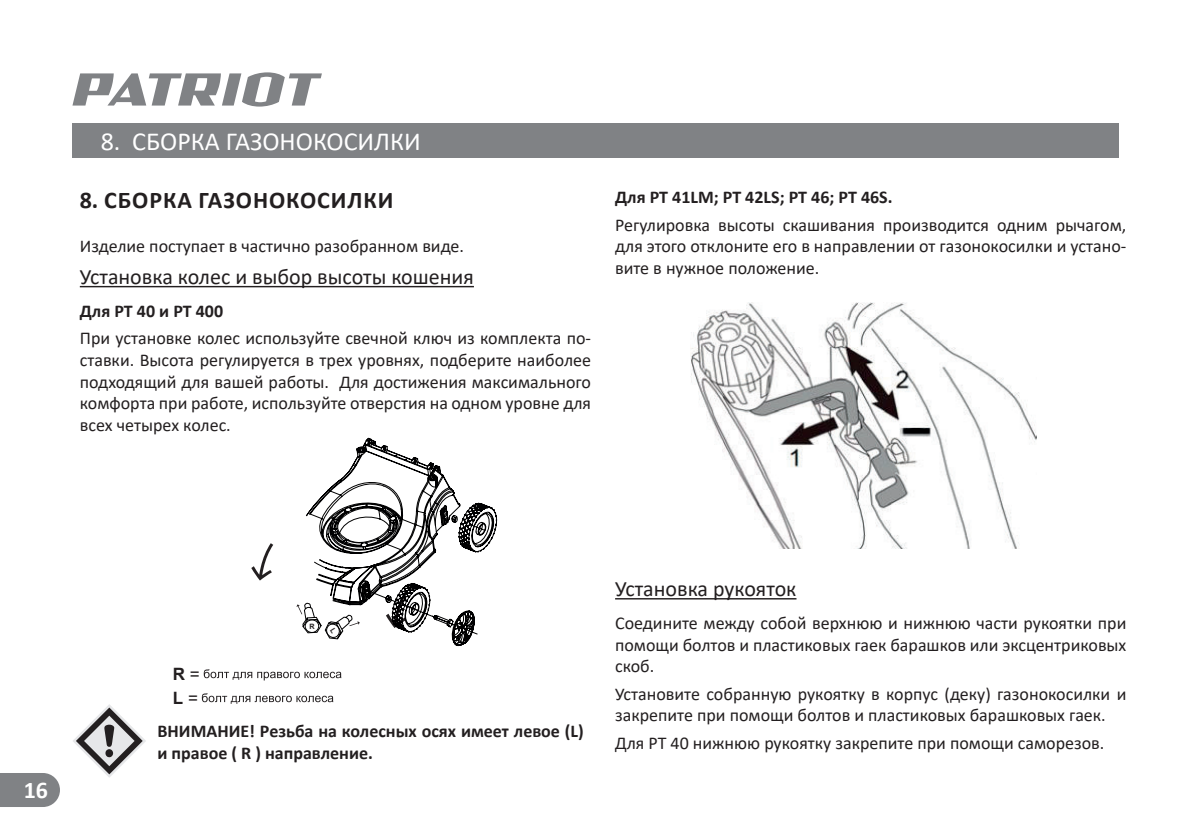
<style>
.page{position:relative;width:1191px;height:840px;background:#fff}
.page>*{position:absolute;margin:0;border:0;box-sizing:border-box;transform-origin:0 0}
.t1{font:26px "Calibri";color:#fff}
.t2{font:700 24px "Calibri";letter-spacing:.04em;color:#231f20}
.t3{font:700 24px "Calibri";color:#fff}
.t4{font:22px "Calibri";color:#231f20}
.t5{font:18px/21.6px "Calibri";color:#231f20;text-align:justify}
.t6{font:700 18px/21.6px "Calibri";color:#231f20}
.t7{font:700 17px/24px "Arial";color:#231f20}
.s1{font-weight:400}
</style>
<div class="page">
<svg style="left:72px;top:72px;width:250px;height:35px"></svg>
<div style="left:72px;top:123px;width:1047px;height:34px;background:#808285"></div>
<div style="left:0;top:773px;width:60px;height:34px;background:#808285"></div>
<hr style="left:80px;top:286px;width:394px;height:1px;background:#231f20">
<hr style="left:615px;top:598px;width:181px;height:1px;background:#231f20">
<img style="left:691px;top:302px;width:345px;height:247px">
<svg style="left:73px;top:704px;width:73px;height:74px"></svg>
<svg style="left:204px;top:669px;width:137px;height:11px"></svg>
<svg style="left:202px;top:693px;width:131px;height:11px"></svg>
<svg style="left:364px;top:438px;width:134px;height:107px"></svg>
<svg style="left:251px;top:543px;width:22px;height:37px"></svg>
<svg style="left:296px;top:443px;width:192px;height:204px"></svg>
<h1 class="t1" style="left:101px;top:123px;width:322px">8. СБОРКА ГАЗОНОКОСИЛКИ</h1>
<h2 class="t2" style="left:80px;top:183px;width:315px">8. СБОРКА ГАЗОНОКОСИЛКИ</h2>
<p class="t5" style="left:80px;top:235px;width:386px">Изделие поступает в частично разобранном виде.</p>
<p class="t4" style="left:80px;top:261px;width:396px">Установка колес и выбор высоты кошения</p>
<p class="t6" style="left:80px;top:300px;width:145px">Для РТ 40 и РТ 400</p>
<p class="t5" style="left:80px;top:327px;width:513px">При установке колес используйте свечной ключ из комплекта по&shy;ставки. Высота регулируется в трех уровнях, подберите наиболее подходящий для вашей работы. Для достижения максимального комфорта при работе, используйте отверстия на одном уровне для всех четырех колес.</p>
<p class="t6" style="left:615px;top:186px;width:279px">Для РТ 41LM; РТ 42LS; PT 46; PT 46S.</p>
<p class="t5" style="left:615px;top:213px;width:513px">Регулировка высоты скашивания производится одним рычагом, для этого отклоните его в направлении от газонокосилки и устано&shy;вите в нужное положение.</p>
<h2 class="t3" style="left:24px;top:773px;width:26px">16</h2>
<p class="t7" style="left:173px;top:662px;width:28px">R <span class="s1">=<br></span>L <span class="s1">=</span></p>
<p class="t6" style="left:158px;top:720px;width:428px">ВНИМАНИЕ! Резьба на колесных осях имеет левое (L) и правое ( R ) направление.</p>
<p class="t4" style="left:615px;top:574px;width:183px">Установка рукояток</p>
<p class="t5" style="left:615px;top:612px;width:513px">Соедините между собой верхнюю и нижнюю части рукоятки при помощи болтов и пластиковых гаек барашков или эксцентриковых скоб.</p>
<p class="t5" style="left:615px;top:682px;width:513px">Установите собранную рукоятку в корпус (деку) газонокосилки и закрепите при помощи болтов и пластиковых барашковых гаек.</p>
<p class="t5" style="left:615px;top:731px;width:491px">Для PT 40 нижнюю рукоятку закрепите при помощи саморезов.</p>
</div>
